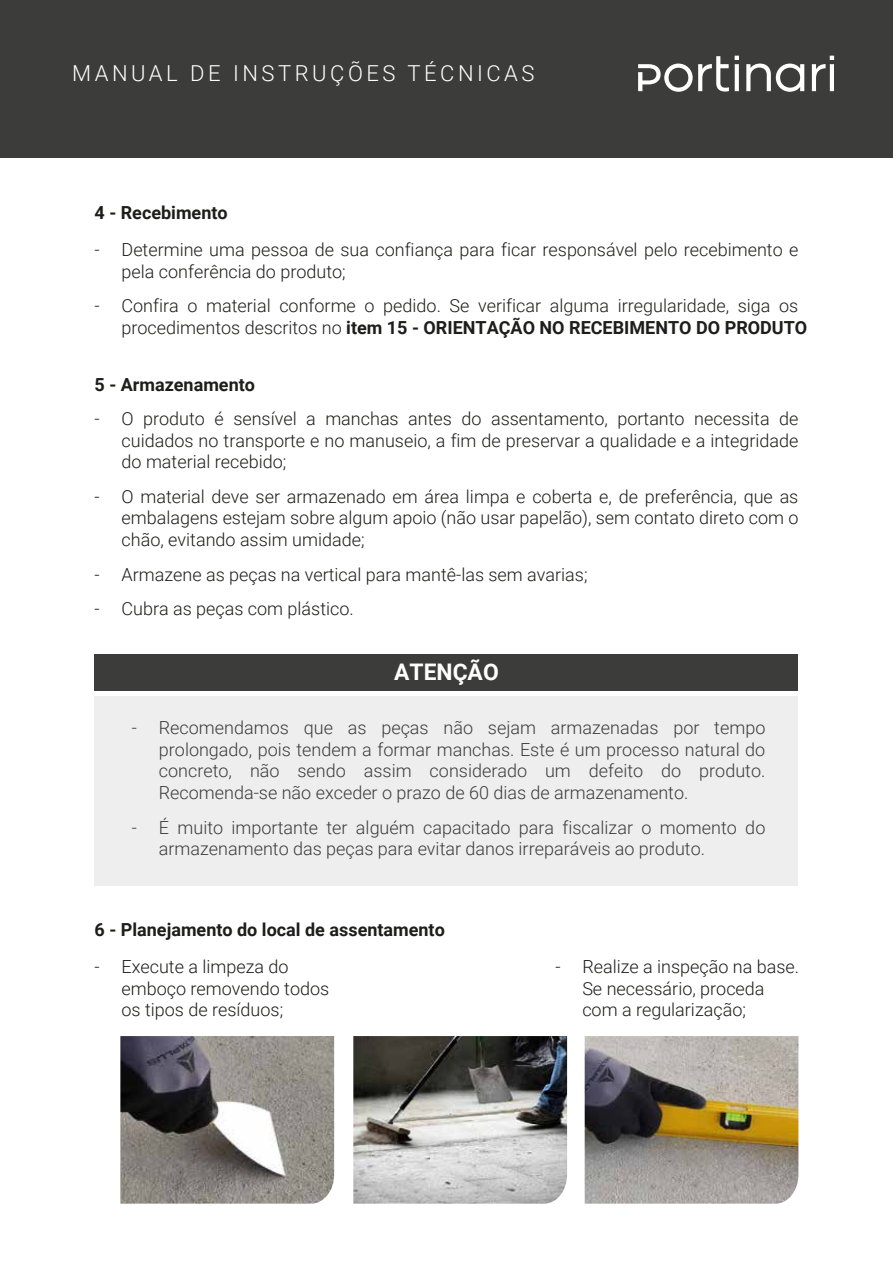
<style>
.page{position:relative;width:893px;height:1263px;background:#fff}
.page>*{position:absolute;margin:0;border:0;box-sizing:border-box;transform-origin:0 0}
.t1{font:700 22.8px "Roboto";color:#fff}
.t2{font:300 22.05px "Roboto";letter-spacing:.16em;color:#fff}
.t3{font:300 18px/21.6px "Roboto";color:#1d1d1b}
.t4{font:300 18px/21.6px "Roboto";color:#3c3c3b;text-align:justify}
.t5{font:700 18px "Roboto";color:#1d1d1b}
.s1{font-weight:700}
</style>
<div class="page">
<div style="left:0;top:0;width:893px;height:157px;background:#3c3c3b"></div>
<svg style="left:638px;top:56px;width:91px;height:36px"></svg>
<svg style="left:735px;top:56px;width:4px;height:4px"></svg>
<svg style="left:735px;top:64px;width:4px;height:27px"></svg>
<svg style="left:746px;top:64px;width:58px;height:28px"></svg>
<svg style="left:812px;top:56px;width:22px;height:35px"></svg>
<hr style="left:830px;top:64px;width:4px;height:27px;background:#fff">
<div style="left:95px;top:654px;width:703px;height:36px;background:#3c3c3b"></div>
<div style="left:95px;top:696px;width:703px;height:190px;background:#eeeeef"></div>
<img style="left:120px;top:1036px;width:214px;height:168px">
<img style="left:585px;top:1036px;width:213px;height:168px">
<img style="left:353px;top:1036px;width:214px;height:168px">
<p class="t2" style="left:72px;top:57px;width:464px">MANUAL DE INSTRUÇÕES TÉCNICAS</p>
<p class="t5" style="left:95px;top:200px;width:135px">4 - Recebimento</p>
<p class="t3" style="left:122px;top:238px;width:678px;text-indent:-27px">- Determine uma pessoa de sua confiança para ficar responsável pelo recebimento e pela conferência do produto;</p>
<p class="t3" style="left:122px;top:294px;width:687px;text-indent:-27px">- Confira o material conforme o pedido. Se verificar alguma irregularidade, siga os procedimentos descritos no <span class="s1">item 15 - ORIENTAÇÃO NO RECEBIMENTO DO PRODUTO</span></p>
<p class="t5" style="left:95px;top:372px;width:162px">5 - Armazenamento</p>
<p class="t3" style="left:122px;top:407px;width:678px;text-align:justify;text-indent:-27px">- O produto é sensível a manchas antes do assentamento, portanto necessita de cuidados no transporte e no manuseio, a fim de preservar a qualidade e a integridade do material recebido;</p>
<p class="t3" style="left:122px;top:485px;width:678px;text-align:justify;text-indent:-27px">- O material deve ser armazenado em área limpa e coberta e, de preferência, que as embalagens estejam sobre algum apoio (não usar papelão), sem contato direto com o chão, evitando assim umidade;</p>
<p class="t3" style="left:95px;top:563px;width:494px">- Armazene as peças na vertical para mantê-las sem avarias;</p>
<p class="t3" style="left:95px;top:597px;width:261px">- Cubra as peças com plástico.</p>
<p class="t1" style="left:394px;top:655px;width:106px">ATENÇÃO</p>
<p class="t4" style="left:159px;top:716px;width:608px;text-indent:-27px">- Recomendamos que as peças não sejam armazenadas por tempo prolongado, pois tendem a formar manchas. Este é um processo natural do concreto, não sendo assim considerado um defeito do produto.<br>Recomenda-se não exceder o prazo de 60 dias de armazenamento.</p>
<p class="t4" style="left:159px;top:816px;width:608px;text-indent:-27px">- É muito importante ter alguém capacitado para fiscalizar o momento do armazenamento das peças para evitar danos irreparáveis ao produto.</p>
<p class="t5" style="left:95px;top:917px;width:352px">6 - Planejamento do local de assentamento</p>
<p class="t3" style="left:122px;top:955px;width:209px;text-indent:-27px">- Execute a limpeza do emboço removendo todos os tipos de resíduos;</p>
<p class="t3" style="left:582px;top:955px;width:218px;text-indent:-27px">- Realize a inspeção na base.<br>Se necessário, proceda com a regularização;</p>
</div>
